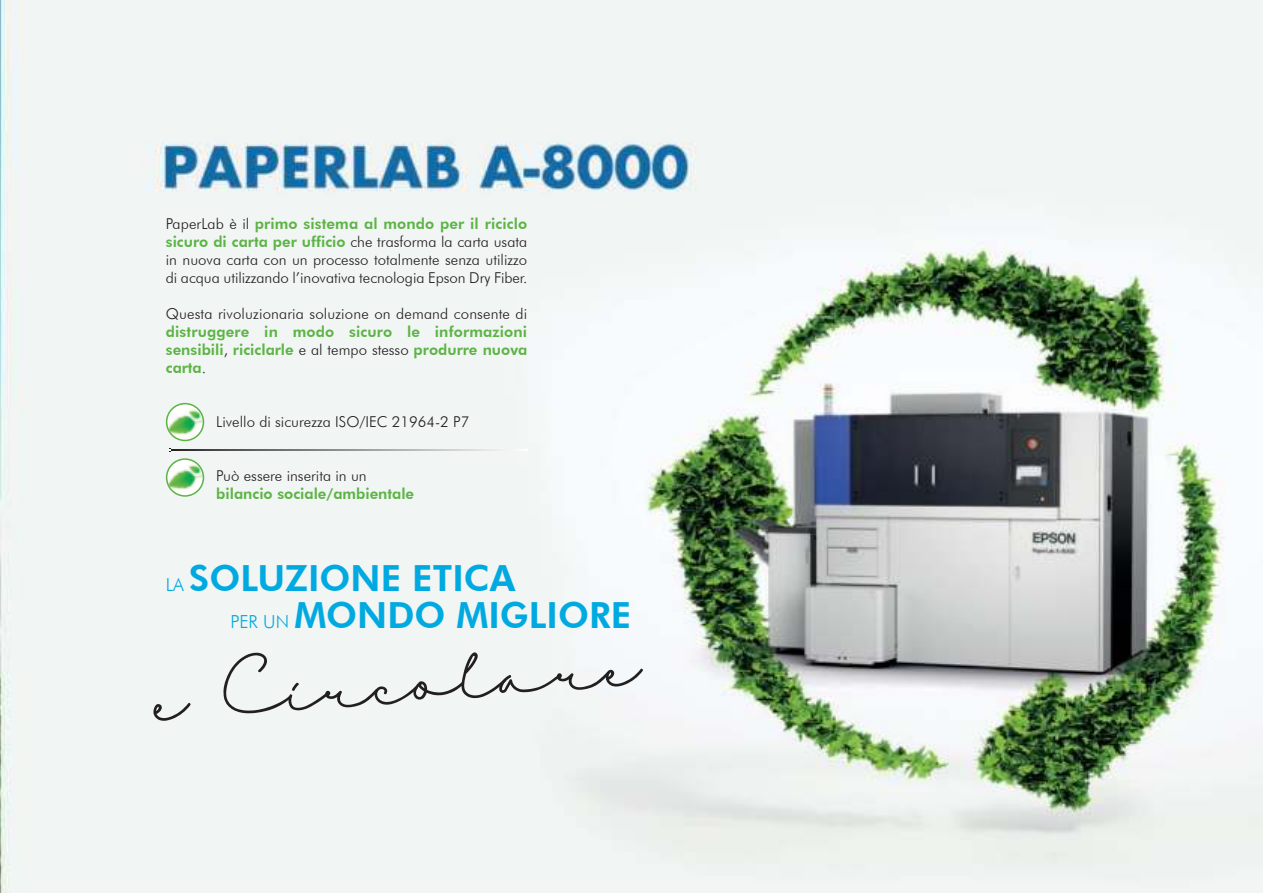
<style>
.page{position:relative;width:1263px;height:893px;background:#fff}
.page>*{position:absolute;margin:0;border:0;box-sizing:border-box;transform-origin:0 0}
.t1{font:90px "Danila";color:#221f1f}
.t2{font:800 36px/37.5px "Futura BT";color:#00aae0}
.t3{font:300 15px/18px "Futura BT";color:#221f1f;text-align:justify}
.t4{font:800 15px/18px "Futura BT";color:#5db446;text-align:justify}
.s1{font-weight:800;color:#5db446}
.s2{font-weight:300;color:#221f1f}
.s3{font-weight:300;font-size:18px}
</style>
<div class="page">
<img style="left:0;top:0;width:1263px;height:893px">
<svg style="left:166px;top:403px;width:38px;height:38px"></svg>
<svg style="left:166px;top:458px;width:38px;height:39px"></svg>
<svg style="left:170px;top:449px;width:358px;height:3px"></svg>
<p class="t3" style="left:166px;top:216px;width:363px">PaperLab è il <span class="s1">primo sistema al mondo per il riciclo sicuro di carta per ufficio</span> che trasforma la carta usata in nuova carta con un processo totalmente senza utilizzo di acqua utilizzando l’inovativa tecnologia Epson Dry Fiber.</p>
<p class="t3" style="left:166px;top:306px;width:363px">Questa rivoluzionaria soluzione on demand consente di</p>
<p class="t4" style="left:166px;top:324px;width:363px">distruggere in modo sicuro le informazioni sensibili<span class="s2">,</span> riciclarle <span class="s2">e al tempo stesso</span> produrre nuova carta<span class="s2">.</span></p>
<p class="t3" style="left:216px;top:414px;width:255px">Livello di sicurezza ISO/IEC 21964-2 P7</p>
<p class="t3" style="left:216px;top:468px;width:152px">Può essere inserita in un</p>
<p class="t4" style="left:216px;top:486px;width:199px">bilancio sociale/ambientale</p>
<h2 class="t2" style="left:230px;top:562px;width:403px;text-indent:-65px"><span class="s3">LA</span> SOLUZIONE ETICA<br><span class="s3">PER UN</span> MONDO MIGLIORE</h2>
<h1 class="t1" style="left:152px;top:653px;width:488px;rotate:-4deg">e Circolare</h1>
</div>
